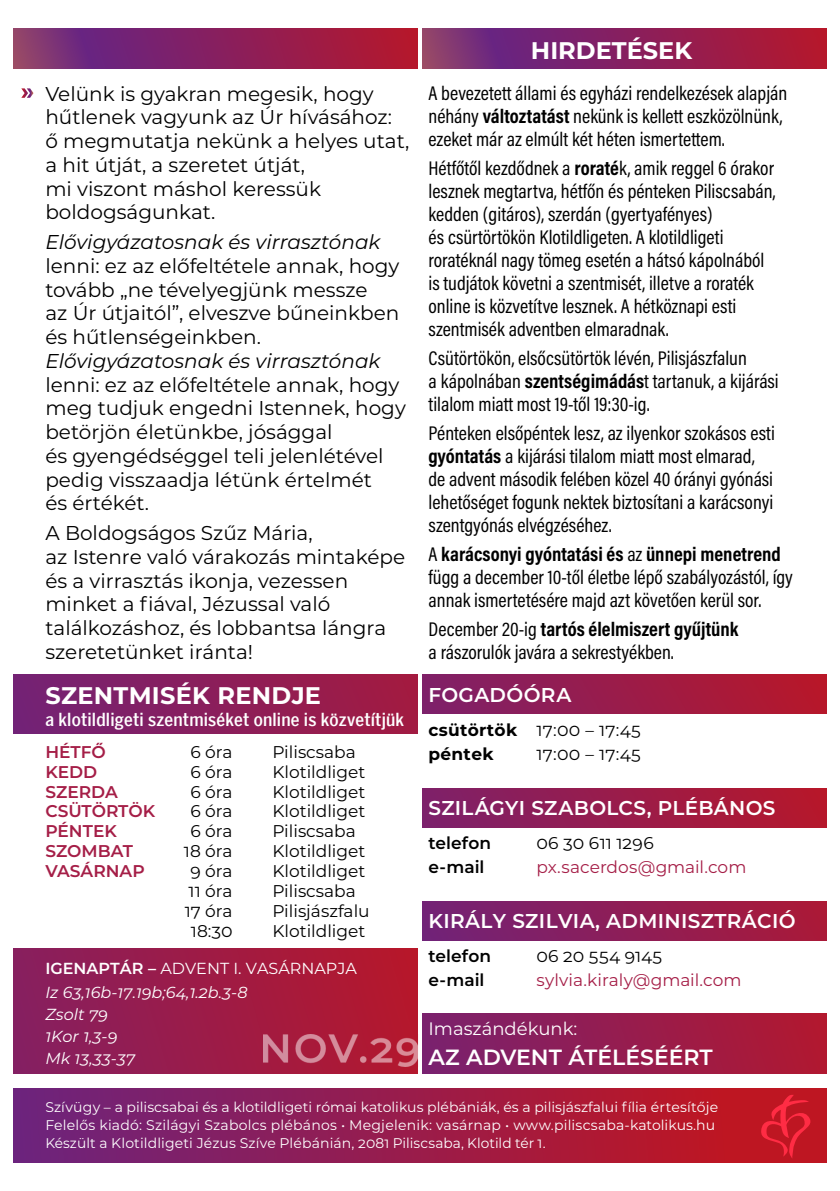
<style>
.page{position:relative;width:840px;height:1191px;background:#fff}
.page>*{position:absolute;margin:0;border:0;box-sizing:border-box;transform-origin:0 0}
.t1{font:700 24px "Montserrat";letter-spacing:.01em;color:#fff}
.t2{font:600 22px "Montserrat";color:#fff}
.t3{font:20px/23px "Acumin Pro Cond";color:#000}
.t4{font:20px/23.8px "Montserrat";color:#000}
.t5{font:600 20px "Montserrat";letter-spacing:.02em;color:#fff}
.t6{font:italic 20px "Montserrat";color:#000}
.t7{font:500 18px "Benton Sans Condensed";letter-spacing:.01em;color:#fff}
.t8{font:18px "Montserrat";color:#fff}
.t9{font:17px "Montserrat";color:#000}
.t10{font:600 17px "Montserrat";color:#a51e47}
.t11{font:17px "Montserrat";color:#a51e47}
.t12{font:700 17px/24px "Montserrat";letter-spacing:.015em;color:#000}
.t13{font:600 17px "Montserrat";letter-spacing:.005em;color:#000}
.t14{font:italic 16px/22px "Montserrat";color:#fff}
.t15{font:14px/18px "Montserrat";letter-spacing:.005em;color:#fff}
.s1{font-weight:600;font-style:normal}
.s2{font-style:normal}
.s3{font-weight:700}
.s4{font-weight:400}
</style>
<div class="page">
<img style="left:14px;top:1089px;width:811px;height:73px">
<svg style="left:760px;top:1094px;width:52px;height:64px;background:#cc1a29"></svg>
<img style="left:14px;top:28px;width:403px;height:40px">
<img style="left:422px;top:28px;width:403px;height:40px">
<img style="left:422px;top:674px;width:403px;height:40px">
<img style="left:422px;top:788px;width:403px;height:39px">
<img style="left:422px;top:901px;width:403px;height:40px">
<img style="left:14px;top:674px;width:403px;height:59px">
<img style="left:14px;top:948px;width:403px;height:125px">
<img style="left:263px;top:1034px;width:155px;height:33px">
<img style="left:422px;top:1013px;width:403px;height:60px">
<svg style="left:21px;top:88px;width:12px;height:10px"></svg>
<p class="t4" style="left:45px;top:82px;width:365px">Velünk is gyakran megesik, hogy hűtlenek vagyunk az Úr hívásához: ő megmutatja nekünk a helyes utat, a hit útját, a szeretet útját,<br>mi viszont máshol keressük boldogságunkat.</p>
<p class="t6" style="left:45px;top:230px;width:336px">Elővigyázatosnak és virrasztónak</p>
<p class="t4" style="left:45px;top:254px;width:355px">lenni: ez az előfeltétele annak, hogy tovább „ne tévelyegjünk messze<br>az Úr útjaitól”, elveszve bűneinkben és hűtlenségeinkben.</p>
<p class="t6" style="left:45px;top:348px;width:336px">Elővigyázatosnak és virrasztónak</p>
<p class="t4" style="left:45px;top:372px;width:362px">lenni: ez az előfeltétele annak, hogy meg tudjuk engedni Istennek, hogy betörjön életünkbe, jósággal<br>és gyengédséggel teli jelenlétével pedig visszaadja létünk értelmét<br>és értékét.</p>
<p class="t4" style="left:45px;top:521px;width:361px">A Boldogságos Szűz Mária,<br>az Istenre való várakozás mintaképe és a virrasztás ikonja, vezessen minket a fiával, Jézussal való találkozáshoz, és lobbantsa lángra szeretetünket iránta!</p>
<p class="t1" style="left:45px;top:680px;width:277px">SZENTMISÉK RENDJE</p>
<p class="t7" style="left:45px;top:711px;width:360px">a klotildligeti szentmiséket online is közvetítjük</p>
<p class="t10" style="left:45px;top:741px;width:62px">HÉTFŐ</p>
<p class="t9" style="left:190px;top:741px;width:44px">6 óra</p>
<p class="t9" style="left:272px;top:741px;width:85px">Piliscsaba</p>
<p class="t10" style="left:45px;top:761px;width:53px">KEDD</p>
<p class="t9" style="left:190px;top:761px;width:44px">6 óra</p>
<p class="t9" style="left:272px;top:761px;width:94px">Klotildliget</p>
<p class="t10" style="left:45px;top:781px;width:74px">SZERDA</p>
<p class="t9" style="left:190px;top:781px;width:44px">6 óra</p>
<p class="t9" style="left:272px;top:781px;width:94px">Klotildliget</p>
<p class="t10" style="left:45px;top:801px;width:111px">CSÜTÖRTÖK</p>
<p class="t9" style="left:190px;top:801px;width:44px">6 óra</p>
<p class="t9" style="left:272px;top:801px;width:94px">Klotildliget</p>
<p class="t10" style="left:45px;top:821px;width:73px">PÉNTEK</p>
<p class="t9" style="left:190px;top:821px;width:44px">6 óra</p>
<p class="t9" style="left:272px;top:821px;width:85px">Piliscsaba</p>
<p class="t10" style="left:45px;top:840px;width:89px">SZOMBAT</p>
<p class="t9" style="left:184px;top:840px;width:50px">18 óra</p>
<p class="t9" style="left:272px;top:840px;width:94px">Klotildliget</p>
<p class="t10" style="left:45px;top:860px;width:101px">VASÁRNAP</p>
<p class="t9" style="left:190px;top:860px;width:44px">9 óra</p>
<p class="t9" style="left:272px;top:860px;width:94px">Klotildliget</p>
<p class="t9" style="left:188px;top:880px;width:46px">11 óra</p>
<p class="t9" style="left:272px;top:880px;width:85px">Piliscsaba</p>
<p class="t9" style="left:184px;top:900px;width:49px">17 óra</p>
<p class="t9" style="left:272px;top:900px;width:99px">Pilisjászfalu</p>
<p class="t9" style="left:191px;top:920px;width:43px">18:30</p>
<p class="t9" style="left:272px;top:920px;width:94px">Klotildliget</p>
<p class="t14" style="left:45px;top:956px;width:313px;line-height:24px"><span class="s1">IGENAPTÁR –</span> <span class="s2">ADVENT I. VASÁRNAPJA<br></span>Iz 63,16b-17.19b;64,1.2b.3-8</p>
<p class="t14" style="left:45px;top:1003px;width:91px">Zsolt 79<br>1Kor 1,3-9<br>Mk 13,33-37</p>
<p class="t1" style="left:530px;top:35px;width:162px">HIRDETÉSEK</p>
<p class="t3" style="left:428px;top:84px;width:360px">A bevezetett állami és egyházi rendelkezések alapján néhány <span class="s3">változtatást</span> nekünk is kellett eszközölnünk, ezeket már az elmúlt két héten ismertettem.</p>
<p class="t3" style="left:428px;top:159px;width:348px">Hétfőtől kezdődnek a <span class="s3">roraté</span>k, amik reggel 6 órakor lesznek megtartva, hétfőn és pénteken Piliscsabán, kedden (gitáros), szerdán (gyertyafényes)<br>és csürtörtökön Klotildligeten. A klotildligeti roratéknál nagy tömeg esetén a hátsó kápolnából is tudjátok követni a szentmisét, illetve a roraték online is közvetítve lesznek. A hétköznapi esti szentmisék adventben elmaradnak.</p>
<p class="t3" style="left:428px;top:349px;width:351px">Csütörtökön, elsőcsütörtök lévén, Pilisjászfalun<br>a kápolnában <span class="s3">szentségimádás</span>t tartanuk, a kijárási tilalom miatt most 19-től 19:30-ig.</p>
<p class="t3" style="left:428px;top:424px;width:348px">Pénteken elsőpéntek lesz, az ilyenkor szokásos esti <span class="s3">gyóntatás</span> a kijárási tilalom miatt most elmarad, de advent második felében közel 40 órányi gyónási lehetőséget fogunk nektek biztosítani a karácsonyi szentgyónás elvégzéséhez.</p>
<p class="t3" style="left:428px;top:545px;width:365px">A <span class="s3">karácsonyi gyóntatási és</span> az <span class="s3">ünnepi menetrend </span>függ a december 10-től életbe lépő szabályozástól, így annak ismertetésére majd azt követően kerül sor.</p>
<p class="t3" style="left:428px;top:620px;width:311px">December 20-ig <span class="s3">tartós élelmiszert gyűjtünk </span>a rászorulók javára a sekrestyékben.</p>
<p class="t5" style="left:428px;top:683px;width:144px">FOGADÓÓRA</p>
<p class="t12" style="left:428px;top:718px;width:214px">csütörtök <span class="s4">17:00 – 17:45 </span>péntek</p>
<p class="t9" style="left:536px;top:743px;width:106px">17:00 – 17:45</p>
<p class="t5" style="left:428px;top:796px;width:348px">SZILÁGYI SZABOLCS, PLÉBÁNOS</p>
<p class="t13" style="left:428px;top:833px;width:64px">telefon</p>
<p class="t9" style="left:536px;top:833px;width:119px">06 30 611 1296</p>
<p class="t13" style="left:428px;top:857px;width:57px">e-mail</p>
<p class="t11" style="left:536px;top:857px;width:211px">px.sacerdos@gmail.com</p>
<p class="t5" style="left:428px;top:908px;width:368px">KIRÁLY SZILVIA, ADMINISZTRÁCIÓ</p>
<p class="t13" style="left:428px;top:945px;width:64px">telefon</p>
<p class="t9" style="left:536px;top:945px;width:127px">06 20 554 9145</p>
<p class="t13" style="left:428px;top:969px;width:57px">e-mail</p>
<p class="t11" style="left:536px;top:969px;width:207px">sylvia.kiraly@gmail.com</p>
<p class="t8" style="left:428px;top:1017px;width:150px">Imaszándékunk:</p>
<p class="t2" style="left:428px;top:1044px;width:285px">AZ ADVENT ÁTÉLÉSÉÉRT</p>
<p class="t15" style="left:45px;top:1098px;width:673px">Szívügy – a piliscsabai és a klotildligeti római katolikus plébániák, és a pilisjászfalui fília értesítője<br>Felelős kiadó: Szilágyi Szabolcs plébános • Megjelenik: vasárnap • www.piliscsaba-katolikus.hu<br>Készült a Klotildligeti Jézus Szíve Plébánián, 2081 Piliscsaba, Klotild tér 1.</p>
</div>
